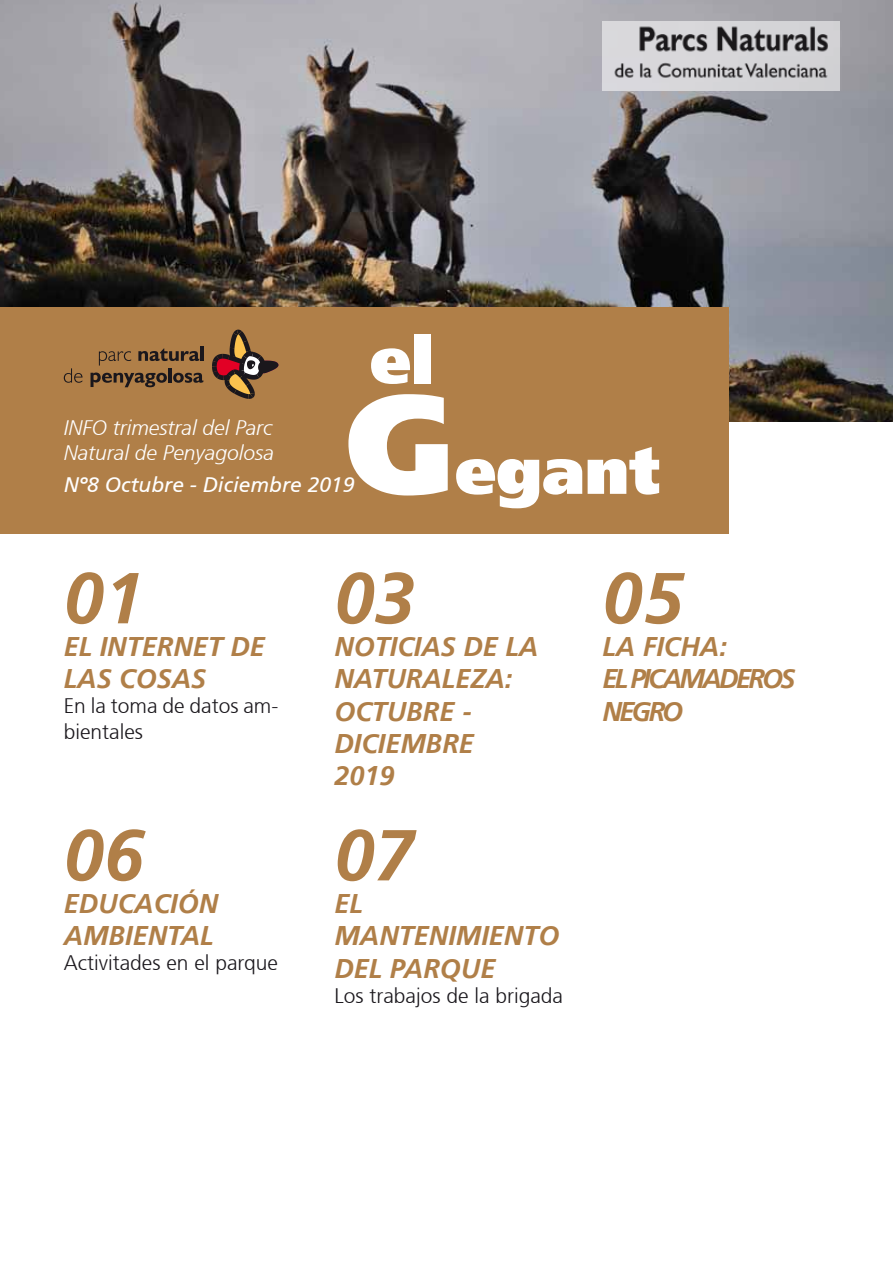
<style>
.page{position:relative;width:893px;height:1263px;background:#fff}
.page>*{position:absolute;margin:0;border:0;box-sizing:border-box;transform-origin:0 0}
.t1{font:italic 700 72px "Frutiger 66";color:#b07f48}
.t2{font:900 65.4px "Frutiger 95";color:#fff}
.t3{font:italic 700 27px/32.4px "Frutiger 66";color:#b07f48}
.t4{font:italic 700 27px/32.4px "Frutiger 66";letter-spacing:-.09em;color:#b07f48}
.t5{font:300 21px/25.2px "Frutiger 45";color:#1a171c}
.t6{font:italic 300 21px/25.2px "Frutiger 46";color:#fff}
.t7{font:italic 21px "Frutiger 56";color:#fff}
.s1{font-size:140.4px}
</style>
<div class="page">
<img style="left:0;top:0;width:893px;height:421px">
<div style="left:0;top:308px;width:728px;height:226px;background:#b07f48"></div>
<hr style="left:168px;top:368px;width:4px;height:15px;background:#1a171c">
<hr style="left:201px;top:347px;width:3px;height:14px;background:#1a171c">
<svg style="left:212px;top:330px;width:66px;height:69px"></svg>
<svg style="left:99px;top:351px;width:32px;height:15px"></svg>
<svg style="left:138px;top:348px;width:61px;height:13px"></svg>
<svg style="left:64px;top:368px;width:19px;height:15px"></svg>
<svg style="left:91px;top:372px;width:76px;height:15px"></svg>
<svg style="left:173px;top:373px;width:30px;height:10px"></svg>
<div style="left:602px;top:22px;width:238px;height:69px;background:#d5d5d8"></div>
<img style="left:614px;top:26px;width:214px;height:52px">
<h2 class="t2" style="left:370px;top:320px;width:66px">el</h2>
<h2 class="t2" style="left:346px;top:431px;width:315px"><span class="s1">G</span>egant</h2>
<p class="t6" style="left:64px;top:416px;width:212px">INFO trimestral del Parc<br>Natural de Penyagolosa</p>
<p class="t7" style="left:64px;top:473px;width:292px">Nº8 Octubre - Diciembre 2019</p>
<h1 class="t1" style="left:64px;top:556px;width:82px">01</h1>
<p class="t3" style="left:64px;top:630px;width:203px">EL INTERNET DE<br>LAS COSAS</p>
<p class="t5" style="left:64px;top:694px;width:216px">En la toma de datos am&shy;bientales</p>
<h1 class="t1" style="left:64px;top:813px;width:82px">06</h1>
<p class="t3" style="left:64px;top:887px;width:156px">EDUCACIÓN<br>AMBIENTAL</p>
<p class="t5" style="left:64px;top:951px;width:216px">Activitades en el parque</p>
<h1 class="t1" style="left:334px;top:556px;width:82px">03</h1>
<p class="t3" style="left:334px;top:630px;width:206px">NOTICIAS DE LA<br>NATURALEZA:<br>OCTUBRE -<br>DICIEMBRE<br>2019</p>
<h1 class="t1" style="left:334px;top:813px;width:82px">07</h1>
<p class="t3" style="left:334px;top:887px;width:227px">EL<br>MANTENIMIENTO<br>DEL PARQUE</p>
<p class="t5" style="left:334px;top:983px;width:230px">Los trabajos de la brigada</p>
<h1 class="t1" style="left:602px;top:556px;width:82px">05</h1>
<p class="t4" style="left:602px;top:630px;width:194px">LA FICHA:<br>EL PICAMADEROS<br>NEGRO</p>
</div>
